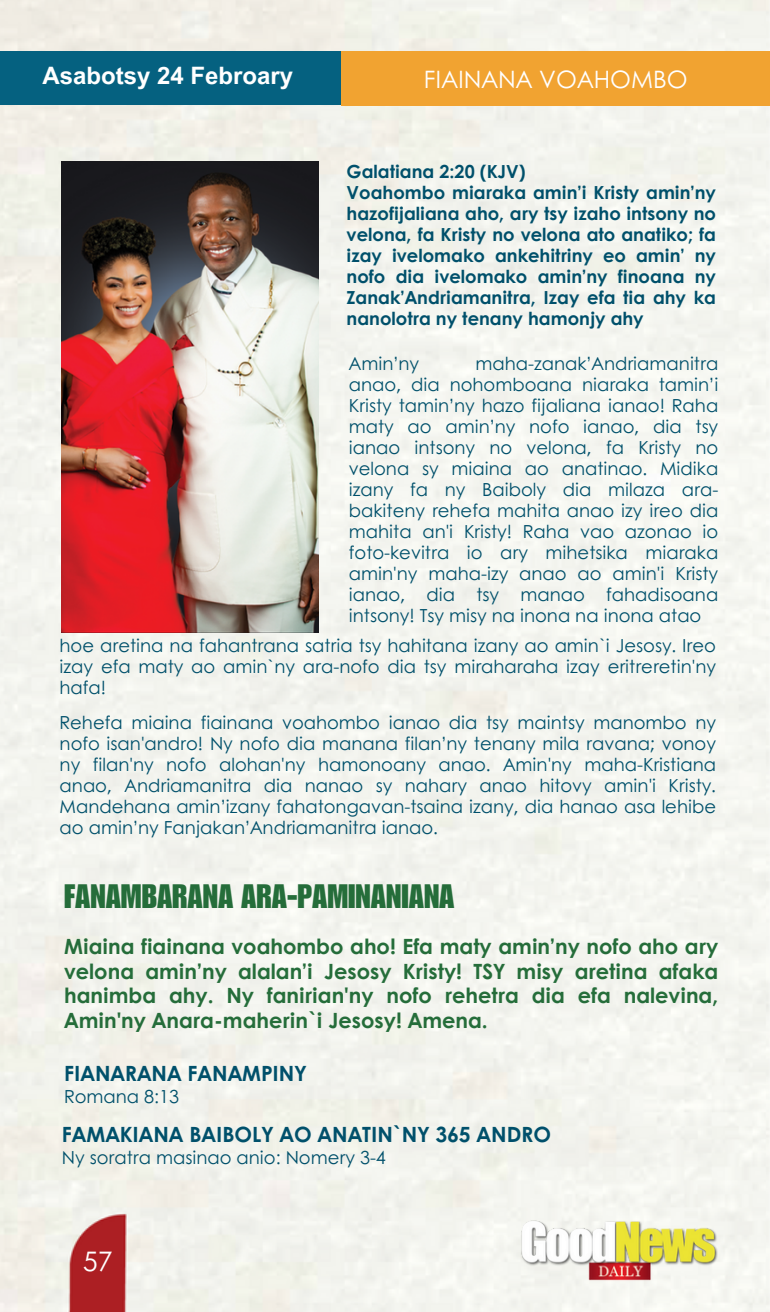
<style>
.page{position:relative;width:770px;height:1312px;background:#fff}
.page>*{position:absolute;margin:0;border:0;box-sizing:border-box;transform-origin:0 0}
.t1{font:33px "Impact LT Std";color:#256d3a}
.t2{font:27px "Century Gothic";color:#fff}
.t3{font:700 24px "Arial MT Pro";color:#fff}
.t4{font:24px "Century Gothic";color:#fff}
.t5{font:700 21px/24.6px "Century Gothic";color:#256d3a;text-align:justify}
.t6{font:700 21px "Century Gothic";color:#00506b}
.t7{font:18px/21px "Century Gothic";color:#00506b;text-align:justify}
.t8{font:700 18px/21px "Century Gothic";color:#00506b;text-align:justify}
</style>
<div class="page">
<img style="left:0;top:0;width:770px;height:1312px">
<div style="left:0;top:51px;width:343px;height:54px;background:#056180"></div>
<div style="left:341px;top:51px;width:429px;height:55px;background:#f1a331"></div>
<img style="left:517px;top:1220px;width:200px;height:62px">
<img style="left:62px;top:162px;width:256px;height:470px">
<p class="t3" style="left:42px;top:67px;width:252px">Asabotsy 24 Febroary</p>
<p class="t4" style="left:424px;top:61px;width:265px">FIAINANA VOAHOMBO</p>
<p class="t8" style="left:346px;top:160px;width:180px">Galatiana 2:20 (KJV)</p>
<p class="t8" style="left:346px;top:181px;width:371px">Voahombo miaraka amin’i Kristy amin’ny hazofijaliana aho, ary tsy izaho intsony no velona, fa Kristy no velona ato anatiko; fa izay ivelomako ankehitriny eo amin’ ny nofo dia ivelomako amin’ny finoana ny Zanak’Andriamanitra, Izay efa tia ahy ka nanolotra ny tenany hamonjy ahy</p>
<p class="t7" style="left:349px;top:352px;width:72px">Amin’ny</p>
<p class="t7" style="left:349px;top:352px;width:371px;text-indent:126px">maha-zanak’Andriamanitra anao, dia nohomboana niaraka tamin’i Kristy tamin’ny hazo fijaliana ianao! Raha maty ao amin’ny nofo ianao, dia tsy ianao intsony no velona, fa Kristy no velona sy miaina ao anatinao. Midika izany fa ny Baiboly dia milaza ara&shy;bakiteny rehefa mahita anao izy ireo dia mahita an'i Kristy! Raha vao azonao io foto-kevitra io ary mihetsika miaraka amin'ny maha-izy anao ao amin'i Kristy ianao, dia tsy manao fahadisoana intsony! Tsy misy na inona na inona atao</p>
<p class="t7" style="left:60px;top:634px;width:658px">hoe aretina na fahantrana satria tsy hahitana izany ao amin`i Jesosy. Ireo izay efa maty ao amin`ny ara-nofo dia tsy miraharaha izay eritreretin'ny hafa!</p>
<p class="t7" style="left:60px;top:711px;width:658px">Rehefa miaina fiainana voahombo ianao dia tsy maintsy manombo ny nofo isan'andro! Ny nofo dia manana filan’ny tenany mila ravana; vonoy ny filan'ny nofo alohan'ny hamonoany anao. Amin'ny maha-Kristiana anao, Andriamanitra dia nanao sy nahary anao hitovy amin'i Kristy.<br>Mandehana amin’izany fahatongavan-tsaina izany, dia hanao asa lehibe ao amin’ny Fanjakan’Andriamanitra ianao.</p>
<p class="t1" style="left:64px;top:884px;width:392px">FANAMBARANA ARA-PAMINANIANA</p>
<p class="t5" style="left:64px;top:933px;width:655px">Miaina fiainana voahombo aho! Efa maty amin’ny nofo aho ary velona amin’ny alalan’i Jesosy Kristy! TSY misy aretina afaka hanimba ahy. Ny fanirian'ny nofo rehetra dia efa nalevina, Amin'ny Anara-maherin`i Jesosy! Amena.</p>
<p class="t6" style="left:64px;top:1057px;width:244px">FIANARANA FANAMPINY</p>
<p class="t7" style="left:64px;top:1085px;width:117px">Romana 8:13</p>
<p class="t6" style="left:62px;top:1118px;width:490px">FAMAKIANA BAIBOLY AO ANATIN`NY 365 ANDRO</p>
<p class="t7" style="left:62px;top:1146px;width:325px">Ny soratra masinao anio: Nomery 3-4</p>
<p class="t2" style="left:83px;top:1241px;width:31px">57</p>
</div>
